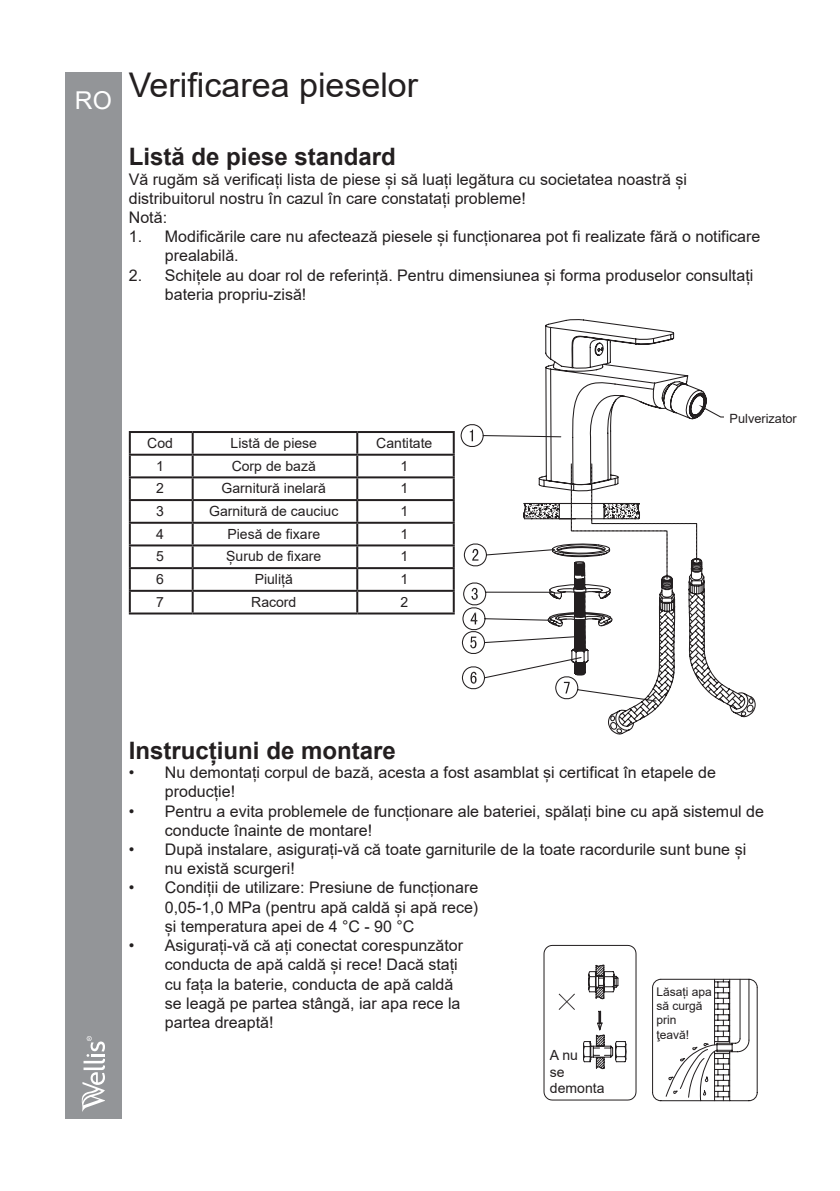
<style>
.page{position:relative;width:840px;height:1191px;background:#fff}
.page>*{position:absolute;margin:0;border:0;box-sizing:border-box;transform-origin:0 0}
.t1{font:34px "Arial";color:#231f20}
.t2{font:24.6px "Arial";color:#fff}
.t3{font:700 24px "Arial";color:#231f20}
.t4{font:16px/19.2px "Arial";color:#231f20}
.Table-P{font:14px/16.8px "Arial";color:#231f20}
.Table-P-2{font:12.8px "Arial";color:#231f20}
.Table-P-3{font:12px/14.4px "Arial";color:#231f20}
</style>
<div class="page">
<svg style="left:543px;top:944px;width:214px;height:157px"></svg>
<div style="left:65px;top:72px;width:57px;height:1047px;background:#939598"></div>
<svg style="left:81px;top:1036px;width:24px;height:76px"></svg>
<svg style="left:460px;top:424px;width:295px;height:311px"></svg>
<svg style="left:469px;top:429px;width:4px;height:12px"></svg>
<svg style="left:656px;top:410px;width:69px;height:265px"></svg>
<svg style="left:461px;top:502px;width:195px;height:200px"></svg>
<svg style="left:538px;top:319px;width:171px;height:239px"></svg>
<hr style="left:129px;top:431px;width:63px;height:2px;background:#231f20">
<hr style="left:129px;top:433px;width:2px;height:21px;background:#231f20">
<hr style="left:192px;top:431px;width:165px;height:2px;background:#231f20">
<hr style="left:191px;top:433px;width:2px;height:21px;background:#231f20">
<hr style="left:357px;top:431px;width:97px;height:2px;background:#231f20">
<hr style="left:356px;top:433px;width:2px;height:21px;background:#231f20">
<hr style="left:452px;top:433px;width:2px;height:21px;background:#231f20">
<hr style="left:129px;top:454px;width:63px;height:2px;background:#231f20">
<hr style="left:129px;top:456px;width:2px;height:20px;background:#231f20">
<hr style="left:192px;top:454px;width:165px;height:2px;background:#231f20">
<hr style="left:191px;top:456px;width:2px;height:20px;background:#231f20">
<hr style="left:357px;top:454px;width:97px;height:2px;background:#231f20">
<hr style="left:356px;top:456px;width:2px;height:20px;background:#231f20">
<hr style="left:452px;top:456px;width:2px;height:20px;background:#231f20">
<hr style="left:129px;top:476px;width:63px;height:2px;background:#231f20">
<hr style="left:129px;top:478px;width:2px;height:21px;background:#231f20">
<hr style="left:192px;top:476px;width:165px;height:2px;background:#231f20">
<hr style="left:191px;top:478px;width:2px;height:21px;background:#231f20">
<hr style="left:357px;top:476px;width:97px;height:2px;background:#231f20">
<hr style="left:356px;top:478px;width:2px;height:21px;background:#231f20">
<hr style="left:452px;top:478px;width:2px;height:21px;background:#231f20">
<hr style="left:129px;top:499px;width:63px;height:2px;background:#231f20">
<hr style="left:129px;top:501px;width:2px;height:21px;background:#231f20">
<hr style="left:192px;top:499px;width:165px;height:2px;background:#231f20">
<hr style="left:191px;top:501px;width:2px;height:21px;background:#231f20">
<hr style="left:357px;top:499px;width:97px;height:2px;background:#231f20">
<hr style="left:356px;top:501px;width:2px;height:21px;background:#231f20">
<hr style="left:452px;top:501px;width:2px;height:21px;background:#231f20">
<hr style="left:129px;top:522px;width:63px;height:2px;background:#231f20">
<hr style="left:129px;top:524px;width:2px;height:20px;background:#231f20">
<hr style="left:192px;top:522px;width:165px;height:2px;background:#231f20">
<hr style="left:191px;top:524px;width:2px;height:20px;background:#231f20">
<hr style="left:357px;top:522px;width:97px;height:2px;background:#231f20">
<hr style="left:356px;top:524px;width:2px;height:20px;background:#231f20">
<hr style="left:452px;top:524px;width:2px;height:20px;background:#231f20">
<hr style="left:129px;top:544px;width:63px;height:2px;background:#231f20">
<hr style="left:129px;top:546px;width:2px;height:21px;background:#231f20">
<hr style="left:192px;top:544px;width:165px;height:2px;background:#231f20">
<hr style="left:191px;top:546px;width:2px;height:21px;background:#231f20">
<hr style="left:357px;top:544px;width:97px;height:2px;background:#231f20">
<hr style="left:356px;top:546px;width:2px;height:21px;background:#231f20">
<hr style="left:452px;top:546px;width:2px;height:21px;background:#231f20">
<hr style="left:129px;top:567px;width:63px;height:2px;background:#231f20">
<hr style="left:129px;top:569px;width:2px;height:21px;background:#231f20">
<hr style="left:192px;top:567px;width:165px;height:2px;background:#231f20">
<hr style="left:191px;top:569px;width:2px;height:21px;background:#231f20">
<hr style="left:357px;top:567px;width:97px;height:2px;background:#231f20">
<hr style="left:356px;top:569px;width:2px;height:21px;background:#231f20">
<hr style="left:452px;top:569px;width:2px;height:21px;background:#231f20">
<hr style="left:129px;top:590px;width:63px;height:2px;background:#231f20">
<hr style="left:129px;top:592px;width:2px;height:20px;background:#231f20">
<hr style="left:192px;top:590px;width:165px;height:2px;background:#231f20">
<hr style="left:191px;top:592px;width:2px;height:20px;background:#231f20">
<hr style="left:357px;top:590px;width:97px;height:2px;background:#231f20">
<hr style="left:356px;top:592px;width:2px;height:20px;background:#231f20">
<hr style="left:452px;top:592px;width:2px;height:20px;background:#231f20">
<hr style="left:129px;top:612px;width:63px;height:2px;background:#231f20">
<hr style="left:192px;top:612px;width:165px;height:2px;background:#231f20">
<hr style="left:357px;top:612px;width:97px;height:2px;background:#231f20">
<div style="left:724px;top:403px;width:89px;height:30px;background:#fff"></div>
<h4 class="t2" style="left:75px;top:84px;width:38px">RO</h4>
<h3 class="t1" style="left:129px;top:61px;width:291px">Verificarea pieselor</h3>
<h6 class="t3" style="left:129px;top:140px;width:268px">Listă de piese standard</h6>
<p class="t4" style="left:129px;top:169px;width:559px">Vă rugăm să verificați lista de piese și să luați legătura cu societatea noastră și distribuitorul nostru în cazul în care constatați probleme!</p>
<p class="t4" style="left:129px;top:208px;width:40px">Notă:</p>
<p class="t4" style="left:165px;top:227px;width:596px;text-indent:-36px">1. Modificările care nu afectează piesele și funcționarea pot fi realizate fără o notificare prealabilă.</p>
<p class="t4" style="left:165px;top:265px;width:589px;text-indent:-36px">2. Schițele au doar rol de referință. Pentru dimensiunea și forma produselor consultați bateria propriu-zisă!</p>
<p class="Table-P" style="left:147px;top:434px;width:27px">Cod</p>
<p class="Table-P" style="left:230px;top:434px;width:88px">Listă de piese</p>
<p class="Table-P" style="left:376px;top:434px;width:58px">Cantitate</p>
<p class="Table-P" style="left:156px;top:457px;width:9px">1</p>
<p class="Table-P" style="left:231px;top:457px;width:86px">Corp de bază</p>
<p class="Table-P" style="left:400px;top:457px;width:9px">1</p>
<p class="Table-P" style="left:156px;top:480px;width:9px">2</p>
<p class="Table-P" style="left:221px;top:480px;width:106px">Garnitură inelară</p>
<p class="Table-P" style="left:400px;top:480px;width:9px">1</p>
<p class="Table-P" style="left:156px;top:502px;width:9px">3</p>
<p class="Table-P" style="left:209px;top:502px;width:131px">Garnitură de cauciuc</p>
<p class="Table-P" style="left:400px;top:502px;width:9px">1</p>
<p class="Table-P" style="left:156px;top:525px;width:9px">4</p>
<p class="Table-P" style="left:227px;top:525px;width:94px">Piesă de fixare</p>
<p class="Table-P" style="left:400px;top:525px;width:9px">1</p>
<p class="Table-P" style="left:156px;top:548px;width:9px">5</p>
<p class="Table-P" style="left:226px;top:548px;width:96px">Șurub de fixare</p>
<p class="Table-P" style="left:400px;top:548px;width:9px">1</p>
<p class="Table-P" style="left:156px;top:570px;width:9px">6</p>
<p class="Table-P" style="left:254px;top:570px;width:40px">Piuliță</p>
<p class="Table-P" style="left:400px;top:570px;width:9px">1</p>
<p class="Table-P" style="left:156px;top:593px;width:9px">7</p>
<p class="Table-P" style="left:251px;top:593px;width:47px">Racord</p>
<p class="Table-P" style="left:400px;top:593px;width:9px">2</p>
<p class="Table-P-2" style="left:729px;top:409px;width:69px">Pulverizator</p>
<h6 class="t3" style="left:129px;top:733px;width:268px">Instrucțiuni de montare</h6>
<p class="t4" style="left:165px;top:763px;width:552px;text-indent:-36px">• Nu demontați corpul de bază, acesta a fost asamblat și certificat în etapele de producție!</p>
<p class="t4" style="left:165px;top:801px;width:600px;text-indent:-36px">• Pentru a evita problemele de funcționare ale bateriei, spălați bine cu apă sistemul de conducte înainte de montare!</p>
<p class="t4" style="left:165px;top:839px;width:582px;text-indent:-36px">• După instalare, asigurați-vă că toate garniturile de la toate racordurile sunt bune și nu există scurgeri!</p>
<p class="t4" style="left:165px;top:878px;width:315px;text-align:justify;text-indent:-36px">• Condiții de utilizare: Presiune de funcționare 0,05-1,0 MPa (pentru apă caldă și apă rece) și temperatura apei de 4 °C - 90 °C</p>
<p class="t4" style="left:165px;top:935px;width:299px;text-indent:-36px">• Asigurați-vă că ați conectat corespunzător conducta de apă caldă și rece! Dacă stați cu fața la baterie, conducta de apă caldă se leagă pe partea stângă, iar apa rece la partea dreaptă!</p>
<p class="Table-P" style="left:549px;top:1046px;width:30px">A nu</p>
<p class="Table-P" style="left:549px;top:1063px;width:56px">se demonta</p>
<p class="Table-P-3" style="left:656px;top:984px;width:57px">Lăsați apa să curgă prin</p>
<p class="Table-P-3" style="left:656px;top:1027px;width:34px">ţeavă!</p>
</div>
